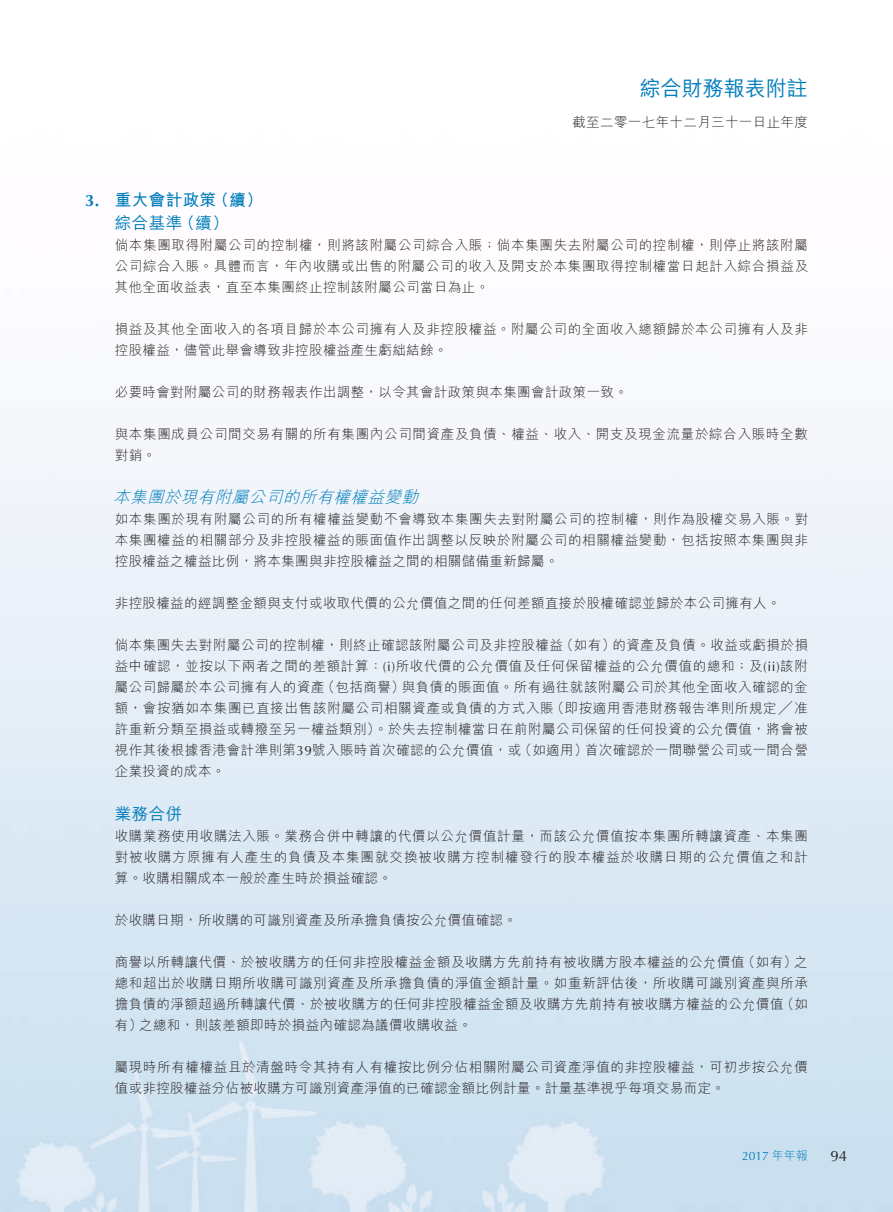
<style>
.page{position:relative;width:893px;height:1212px;background:#fff}
.page>*{position:absolute;margin:0;border:0;box-sizing:border-box;transform-origin:0 0}
.t1{font:500 21px "M Hei HK";color:#007dbb}
.t2{font:700 16.5px/22.5px "M Hei HK";letter-spacing:.03em;color:#007dbb;text-align:center}
.t3{font:italic 300 16.5px "M Hei HK";color:#007dbb}
.t4{font:500 16.5px "M Hei HK";color:#007dbb}
.t5{font:15px "Optima LT Std";color:#231f20}
.t6{font:300 13.5px/21px "M Hei HK";letter-spacing:.03em;color:#231f20;text-align:justify}
.t7{font:300 13.5px/21px "M Hei HK";letter-spacing:.05em;color:#231f20}
.t8{font:12px "Optima LT Std";color:#007dbb}
.s1{font-family:"Optima LT Std"}
.s2{font-weight:500}
.s3{font-family:"Optima LT Std";font-weight:400}
.s4{font-family:"M Hei HK";font-weight:300}
</style>
<div class="page">
<h1 class="t1" style="left:640px;top:73px;width:169px">綜合財務報表附註</h1>
<p class="t6" style="left:572px;top:111px;width:237px">截至二零一七年十二月三十一日止年度</p>
<p class="t2" style="left:85px;top:188px;width:179px"><span class="s1">3.</span> 重大會計政策（續）<span class="s2">綜合基準（續）</span></p>
<p class="t6" style="left:115px;top:234px;width:695px">倘本集團取得附屬公司的控制權，則將該附屬公司綜合入賬；倘本集團失去附屬公司的控制權，則停止將該附屬公司綜合入賬。具體而言，年內收購或出售的附屬公司的收入及開支於本集團取得控制權當日起計入綜合損益及其他全面收益表，直至本集團終止控制該附屬公司當日為止。</p>
<p class="t7" style="left:115px;top:318px;width:694px">損益及其他全面收入的各項目歸於本公司擁有人及非控股權益。附屬公司的全面收入總額歸於本公司擁有人及非控股權益，儘管此舉會導致非控股權益產生虧絀結餘。</p>
<p class="t6" style="left:115px;top:381px;width:515px">必要時會對附屬公司的財務報表作出調整，以令其會計政策與本集團會計政策一致。</p>
<p class="t7" style="left:115px;top:423px;width:695px">與本集團成員公司間交易有關的所有集團內公司間資產及負債、權益、收入、開支及現金流量於綜合入賬時全數對銷。</p>
<p class="t3" style="left:113px;top:485px;width:312px">本集團於現有附屬公司的所有權權益變動</p>
<p class="t6" style="left:115px;top:508px;width:695px">如本集團於現有附屬公司的所有權權益變動不會導致本集團失去對附屬公司的控制權，則作為股權交易入賬。對本集團權益的相關部分及非控股權益的賬面值作出調整以反映於附屬公司的相關權益變動，包括按照本集團與非控股權益之權益比例，將本集團與非控股權益之間的相關儲備重新歸屬。</p>
<p class="t6" style="left:115px;top:592px;width:667px">非控股權益的經調整金額與支付或收取代價的公允價值之間的任何差額直接於股權確認並歸於本公司擁有人。</p>
<p class="t6" style="left:115px;top:634px;width:695px">倘本集團失去對附屬公司的控制權，則終止確認該附屬公司及非控股權益（如有）的資產及負債。收益或虧損於損益中確認，並按以下兩者之間的差額計算：<span class="s3">(i)</span>所收代價的公允價值及任何保留權益的公允價值的總和；及<span class="s3">(ii)</span>該附屬公司歸屬於本公司擁有人的資產（包括商譽）與負債的賬面值。所有過往就該附屬公司於其他全面收入確認的金額，會按猶如本集團已直接出售該附屬公司相關資產或負債的方式入賬（即按適用香港財務報告準則所規定╱准許重新分類至損益或轉撥至另一權益類別）。於失去控制權當日在前附屬公司保留的任何投資的公允價值，將會被視作其後根據香港會計準則第<span class="s3">39</span>號入賬時首次確認的公允價值，或（如適用）首次確認於一間聯營公司或一間合營企業投資的成本。</p>
<p class="t4" style="left:115px;top:802px;width:69px">業務合併</p>
<p class="t6" style="left:115px;top:825px;width:695px">收購業務使用收購法入賬。業務合併中轉讓的代價以公允價值計量，而該公允價值按本集團所轉讓資產、本集團對被收購方原擁有人產生的負債及本集團就交換被收購方控制權發行的股本權益於收購日期的公允價值之和計算。收購相關成本一般於產生時於損益確認。</p>
<p class="t6" style="left:115px;top:909px;width:404px">於收購日期，所收購的可識別資產及所承擔負債按公允價值確認。</p>
<p class="t6" style="left:115px;top:951px;width:695px">商譽以所轉讓代價、於被收購方的任何非控股權益金額及收購方先前持有被收購方股本權益的公允價值（如有）之總和超出於收購日期所收購可識別資產及所承擔負債的淨值金額計量。如重新評估後，所收購可識別資產與所承擔負債的淨額超過所轉讓代價、於被收購方的任何非控股權益金額及收購方先前持有被收購方權益的公允價值（如有）之總和，則該差額即時於損益內確認為議價收購收益。</p>
<p class="t7" style="left:115px;top:1056px;width:694px">屬現時所有權權益且於清盤時令其持有人有權按比例分佔相關附屬公司資產淨值的非控股權益，可初步按公允價值或非控股權益分佔被收購方可識別資產淨值的已確認金額比例計量。計量基準視乎每項交易而定。</p>
<p class="t8" style="left:742px;top:1149px;width:67px">2017 <span class="s4">年年報</span></p>
<p class="t5" style="left:831px;top:1147px;width:18px">94</p>
</div>
